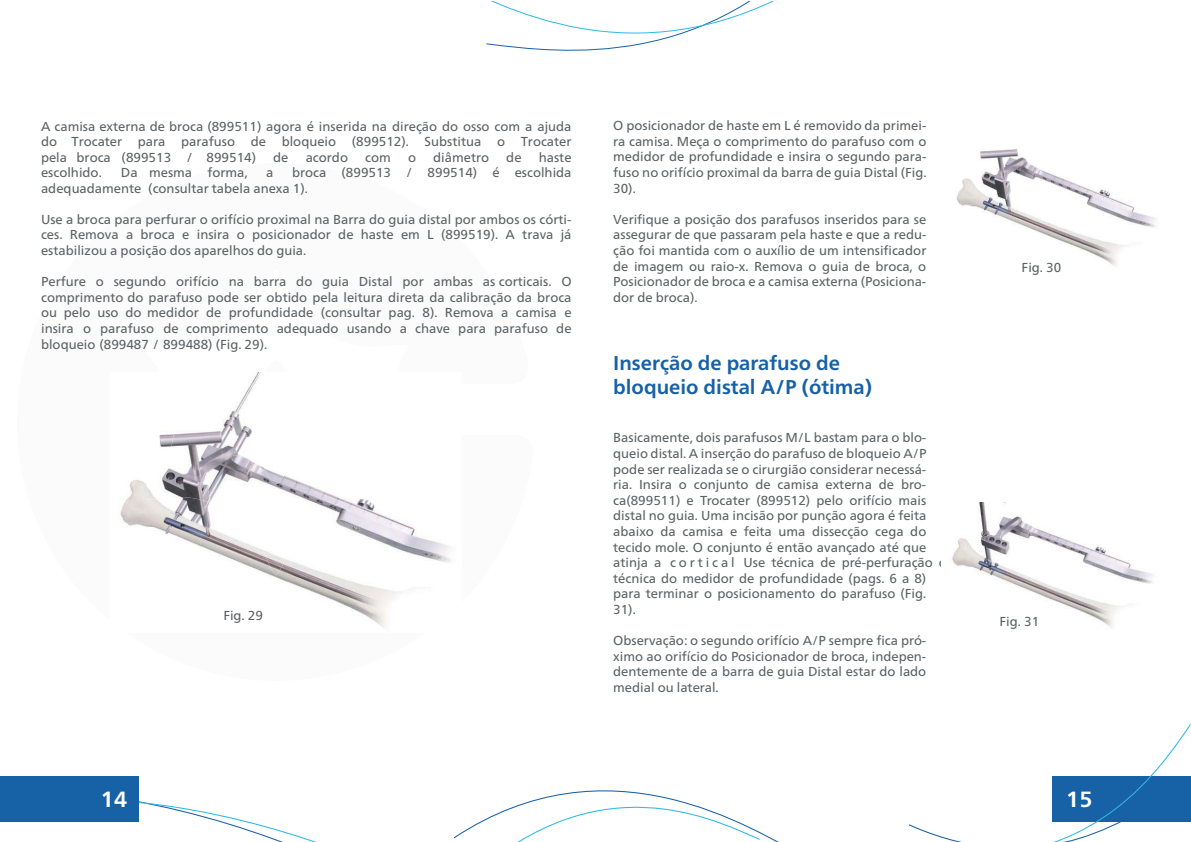
<style>
.page{position:relative;width:1191px;height:842px;background:#fff}
.page>*{position:absolute;margin:0;border:0;box-sizing:border-box;transform-origin:0 0}
.t1{font:700 22px "Frutiger Neue LT Com";color:#fff}
.t2{font:700 20px/24px "Frutiger Neue LT Com";color:#1761a6}
.t3{font:13px/15.6px "Frutiger Neue LT Com";color:#5c6165;text-align:justify}
.s1{font-family:"Frutiger Neue LTW1 G"}
</style>
<div class="page">
<svg style="left:486px;top:1px;width:288px;height:50px"></svg>
<svg style="left:909px;top:724px;width:282px;height:118px"></svg>
<svg style="left:0;top:783px;width:779px;height:59px"></svg>
<div style="left:0;top:776px;width:138px;height:45px;background:#1761a6"></div>
<img style="left:120px;top:431px;width:331px;height:196px">
<img style="left:219px;top:372px;width:114px;height:112px">
<img style="left:956px;top:149px;width:200px;height:118px">
<img style="left:952px;top:503px;width:202px;height:125px">
<p class="t3" style="left:41px;top:118px;width:532px"><span class="s1">A camisa externa de broca (899511)</span> agora é inserid<span class="s1">a</span> na direção do osso com a ajuda d<span class="s1">o</span> Trocater para parafuso de bloqueio (899512). Substitua o Troca<span class="s1">ter </span>pela broca (899513 / 899514)</p>
<p class="t3" style="left:273px;top:149px;width:17px">de</p>
<p class="t3" style="left:306px;top:149px;width:44px">acordo</p>
<p class="t3" style="left:365px;top:149px;width:27px">com</p>
<p class="t3" style="left:408px;top:149px;width:10px">o</p>
<p class="t3" style="left:433px;top:149px;width:57px">diâmetro</p>
<p class="t3" style="left:506px;top:149px;width:17px">de</p>
<p class="t3" style="left:539px;top:149px;width:34px">haste</p>
<p class="t3" style="left:41px;top:165px;width:62px">escolhido.</p>
<p class="t3" style="left:121px;top:165px;width:128px">Da mesma forma,</p>
<p class="t3" style="left:266px;top:165px;width:9px">a</p>
<p class="t3" style="left:41px;top:165px;width:532px;text-indent:251px">broca (899513 / 899514) é escolhida adequadamente (consultar tabela anexa 1).</p>
<p class="t3" style="left:41px;top:211px;width:532px">Use a broca para perfurar o orifício proximal na Barra do guia distal por ambos os córti&shy;ces. Remova a broca e insira o posicionador de haste em L (899519). A trava já estabilizou a posição dos aparelhos do guia.</p>
<p class="t3" style="left:41px;top:274px;width:532px">Perfure o segundo orifício na barra do guia Distal por amb<span class="s1">a</span>s <span class="s1">as corticais</span>. O comprimento do parafuso pode ser obtido pela leitura direta da calibração da broca ou pelo uso do medidor de profundidade (consultar pag. 8). Remova a camisa e insira o parafuso de comprimento adequado usando a chave para parafuso de bloqueio (899487 / 899488) (Fig. 29).</p>
<p class="t3" style="left:223px;top:607px;width:41px">Fig. 29</p>
<p class="t3" style="left:613px;top:118px;width:315px">O posicionador de haste em L é removido da primei&shy;ra camisa. Meça o comprimento do parafuso com o medidor de profundidade e insira o segundo para&shy;fuso no orifício proximal da barra de guia Distal (Fig.<br>30).</p>
<p class="t3" style="left:613px;top:211px;width:315px">Verifique a posição dos parafusos inseridos para se assegurar de que passaram pela haste e que a redu&shy;ção foi mantida com o auxílio de um intensificador de imagem ou raio-x. Remova o guia de broca, o Posicionador de broca e a camisa externa (Posiciona&shy;dor de broca).</p>
<h2 class="t2" style="left:613px;top:351px;width:260px">Inserção de parafuso de bloqueio distal A/P (ótima)</h2>
<p class="t3" style="left:613px;top:430px;width:343px;text-align:left">Basicamente, dois parafusos M/L bastam para o blo&shy;queio distal. A inserção do parafuso de bloqueio A/P pode ser realizada se o cirurgião considerar necessá-<br>ria. Insira o conjunto de camisa externa de bro&shy;ca(899511) e Trocater (899512) pelo orifício mais distal no guia. Uma incisão por punção agora é feita abaixo da camisa e feita uma dissecção cega do tecido mole. O conjunto é então avançado até que atinja a c o r t i c a l Use técnica de pré-perfuração ou técnica do medidor de profundidade (pags. 6 a 8) para terminar o posicionamento do parafuso (Fig.<br>31).</p>
<p class="t3" style="left:613px;top:633px;width:315px">Observação: o segundo orifício A/P sempre fica pró&shy;ximo ao orifício do Posicionador de broca, indepen&shy;dentemente de a barra de guia Distal estar do lado medial ou lateral.</p>
<p class="t3" style="left:1021px;top:259px;width:41px">Fig. 30</p>
<p class="t3" style="left:999px;top:613px;width:41px">Fig. 31</p>
<h1 class="t1" style="left:101px;top:786px;width:28px">14</h1>
<h1 class="t1" style="left:1066px;top:786px;width:28px">15</h1>
</div>
